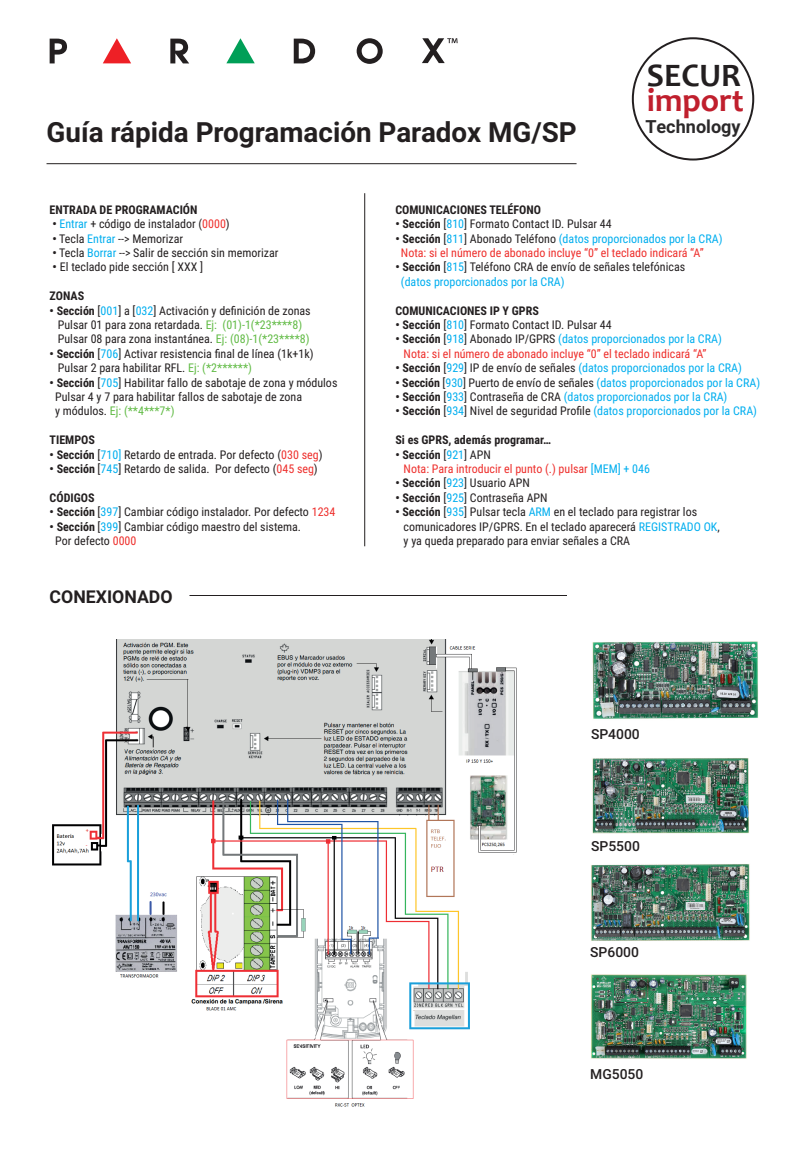
<style>
.page{position:relative;width:798px;height:1152px;background:#fff}
.page>*{position:absolute;margin:0;border:0;box-sizing:border-box;transform-origin:0 0}
.t1{font:700 32.9px "Candara";color:#c01f2d}
.t2{font:700 32.9px "Candara";color:#231f20}
.t3{font:700 27.8px "Roboto";color:#231f20}
.t4{font:700 18.1px "Roboto";color:#2b292a}
.t5{font:700 17.7px "Roboto";color:#231f20}
.t6{font:500 13.9px "Roboto";color:#231f20}
.t7{font:12px/14.4px "Roboto Condensed";color:#231f20}
.t8{font:12px/14.4px "Roboto Condensed";color:#ee2f2c}
.t9{font:12px "Roboto Condensed";color:#00aeef}
.t10{font:700 12px "Roboto Condensed";color:#231f20}
.s1{font-weight:700}
.s2{color:#00aeef}
.s3{color:#ee2f2c}
.s4{font-family:"Roboto";font-weight:700}
.s5{color:#62bb46}
.s6{font-weight:700;color:#231f20}
.s7{color:#231f20}
</style>
<div class="page">
<img style="left:52px;top:639px;width:465px;height:468px">
<div style="left:632px;top:37px;width:122px;height:124px;border:2px solid #231f20;border-radius:50%"></div>
<svg style="left:226px;top:38px;width:29px;height:25px"></svg>
<svg style="left:103px;top:38px;width:28px;height:25px"></svg>
<svg style="left:50px;top:39px;width:17px;height:24px"></svg>
<svg style="left:170px;top:39px;width:19px;height:24px"></svg>
<svg style="left:294px;top:39px;width:21px;height:24px"></svg>
<svg style="left:357px;top:38px;width:26px;height:26px"></svg>
<svg style="left:422px;top:38px;width:36px;height:25px"></svg>
<img style="left:591px;top:864px;width:159px;height:77px">
<img style="left:592px;top:758px;width:157px;height:76px">
<img style="left:591px;top:974px;width:156px;height:85px">
<img style="left:592px;top:641px;width:166px;height:78px">
<hr style="left:364px;top:193px;width:1px;height:353px;background:#231f20">
<hr style="left:47px;top:163px;width:530px;height:1px;background:#231f20">
<hr style="left:189px;top:595px;width:378px;height:1px;background:#231f20">
<h2 class="t3" style="left:47px;top:113px;width:532px">Guía rápida Programación Paradox MG/SP</h2>
<h1 class="t2" style="left:647px;top:54px;width:96px">SECUR</h1>
<h1 class="t1" style="left:647px;top:80px;width:99px">import</h1>
<h3 class="t4" style="left:645px;top:114px;width:97px">Technology</h3>
<p class="t10" style="left:50px;top:201px;width:149px">ENTRADA DE PROGRAMACIÓN</p>
<p class="t7" style="left:52px;top:216px;width:179px"><span class="s1">•</span> <span class="s2">Entrar</span> + código de instalador (<span class="s3">0000</span>)</p>
<p class="t7" style="left:52px;top:231px;width:132px"><span class="s1">•</span> Tecla <span class="s2">Entrar</span> --&gt; Memorizar</p>
<p class="t7" style="left:52px;top:245px;width:228px"><span class="s1">•</span> Tecla <span class="s2">Borrar</span> --&gt; Salir de sección sin memorizar</p>
<p class="t7" style="left:53px;top:259px;width:152px"><span class="s4">•</span> El teclado pide sección [ XXX ]</p>
<p class="t10" style="left:50px;top:288px;width:36px">ZONAS</p>
<p class="t7" style="left:50px;top:303px;width:263px;text-align:center"><span class="s1">• Sección</span> [<span class="s2">001</span>] a [<span class="s2">032</span>] Activación y definición de zonas<br>Pulsar 01 para zona retardada. <span class="s5">Ej: (01)-1(*23****8)<br></span>Pulsar 08 para zona instantánea. <span class="s5">Ej: (08)-1(*23****8)</span></p>
<p class="t7" style="left:58px;top:346px;width:257px;text-indent:-8px"><span class="s1">• Sección</span> [<span class="s2">706</span>] Activar resistencia final de línea (1k+1k)<br>Pulsar 2 para habilitar RFL. <span class="s5">Ej: (*2******)</span></p>
<p class="t7" style="left:55px;top:375px;width:284px;text-indent:-5px"><span class="s1">• Sección</span> [<span class="s2">705</span>] Habilitar fallo de sabotaje de zona y módulos<br>Pulsar 4 y 7 para habilitar fallos de sabotaje de zona<br>y módulos. <span class="s5">Ej: (**4***7*)</span></p>
<p class="t10" style="left:50px;top:432px;width:47px">TIEMPOS</p>
<p class="t7" style="left:50px;top:447px;width:274px"><span class="s1">• Sección</span> [<span class="s2">710]</span> Retardo de entrada. Por defecto (<span class="s3">030 seg</span>)</p>
<p class="t7" style="left:50px;top:461px;width:270px"><span class="s1">• Sección</span> [<span class="s2">745</span>] Retardo de salida. Por defecto (<span class="s3">045 seg</span>)</p>
<p class="t10" style="left:50px;top:489px;width:46px">CÓDIGOS</p>
<p class="t7" style="left:50px;top:504px;width:287px"><span class="s1">• Sección</span> [<span class="s2">397</span>] Cambiar código instalador. Por defecto <span class="s3">1234</span></p>
<p class="t7" style="left:55px;top:519px;width:247px;text-indent:-5px"><span class="s1">• Sección</span> [<span class="s2">399</span>] Cambiar código maestro del sistema.<br>Por defecto <span class="s3">0000</span></p>
<h3 class="t5" style="left:50px;top:585px;width:124px">CONEXIONADO</h3>
<p class="t10" style="left:395px;top:201px;width:147px">COMUNICACIONES TELÉFONO</p>
<p class="t7" style="left:395px;top:216px;width:218px"><span class="s1">• Sección</span> [<span class="s2">810</span>] Formato Contact ID. Pulsar 44</p>
<p class="t8" style="left:401px;top:231px;width:323px;text-indent:-5px"><span class="s6">• Sección</span> <span class="s7">[</span><span class="s2">811</span><span class="s7">] Abonado Teléfono</span> <span class="s2">(datos proporcionados por la CRA)<br></span>Nota: si el número de abonado incluye “0” el teclado indicará “A”</p>
<p class="t7" style="left:401px;top:259px;width:286px;text-indent:-5px"><span class="s1">• Sección</span> [<span class="s2">815</span>] Teléfono CRA de envío de señales telefónicas <span class="s2">(datos proporcionados por la CRA)</span></p>
<p class="t10" style="left:395px;top:302px;width:145px">COMUNICACIONES IP Y GPRS</p>
<p class="t7" style="left:395px;top:317px;width:218px"><span class="s1">• Sección</span> [<span class="s2">810</span>] Formato Contact ID. Pulsar 44</p>
<p class="t8" style="left:395px;top:331px;width:328px;text-align:center"><span class="s6">• Sección</span> <span class="s7">[</span><span class="s2">918</span><span class="s7">] Abonado IP/GPRS</span> <span class="s2">(datos proporcionados por la CRA)<br></span>Nota: si el número de abonado incluye “0” el teclado indicará “A”</p>
<p class="t9" style="left:395px;top:360px;width:348px"><span class="s6">• Sección</span> <span class="s7">[</span>929<span class="s7">] IP de envío de señales</span> (datos proporcionados por la CRA)</p>
<p class="t9" style="left:395px;top:374px;width:366px"><span class="s6">• Sección</span> <span class="s7">[</span>930<span class="s7">] Puerto de envío de señales</span> (datos proporcionados por la CRA)</p>
<p class="t9" style="left:395px;top:388px;width:334px"><span class="s6">• Sección</span> <span class="s7">[</span>933<span class="s7">] Contraseña de CRA</span> (datos proporcionados por la CRA)</p>
<p class="t9" style="left:395px;top:403px;width:363px"><span class="s6">• Sección</span> <span class="s7">[</span>934<span class="s7">] Nivel de seguridad Profile</span> (datos proporcionados por la CRA)</p>
<p class="t10" style="left:395px;top:432px;width:157px">Si es GPRS, además programar…</p>
<p class="t8" style="left:404px;top:447px;width:248px;text-indent:-8px"><span class="s6">• Sección</span> <span class="s7">[</span><span class="s2">921</span><span class="s7">] APN<br></span>Nota: Para introducir el punto (.) pulsar <span class="s2">[MEM] + 046</span></p>
<p class="t7" style="left:395px;top:475px;width:136px"><span class="s1">• Sección</span> [<span class="s2">923</span>] Usuario APN</p>
<p class="t7" style="left:395px;top:490px;width:154px"><span class="s1">• Sección</span> [<span class="s2">925</span>] Contraseña APN</p>
<p class="t7" style="left:404px;top:504px;width:318px;text-indent:-8px"><span class="s1">• Sección</span> [<span class="s2">935</span>] Pulsar tecla <span class="s2">ARM</span> en el teclado para registrar los comunicadores IP/GPRS. En el teclado aparecerá <span class="s2">REGISTRADO OK</span>, y ya queda preparado para enviar señales a CRA</p>
<p class="t6" style="left:591px;top:724px;width:50px">SP4000</p>
<p class="t6" style="left:591px;top:836px;width:50px">SP5500</p>
<p class="t6" style="left:590px;top:942px;width:50px">SP6000</p>
<p class="t6" style="left:590px;top:1065px;width:55px">MG5050</p>
</div>
